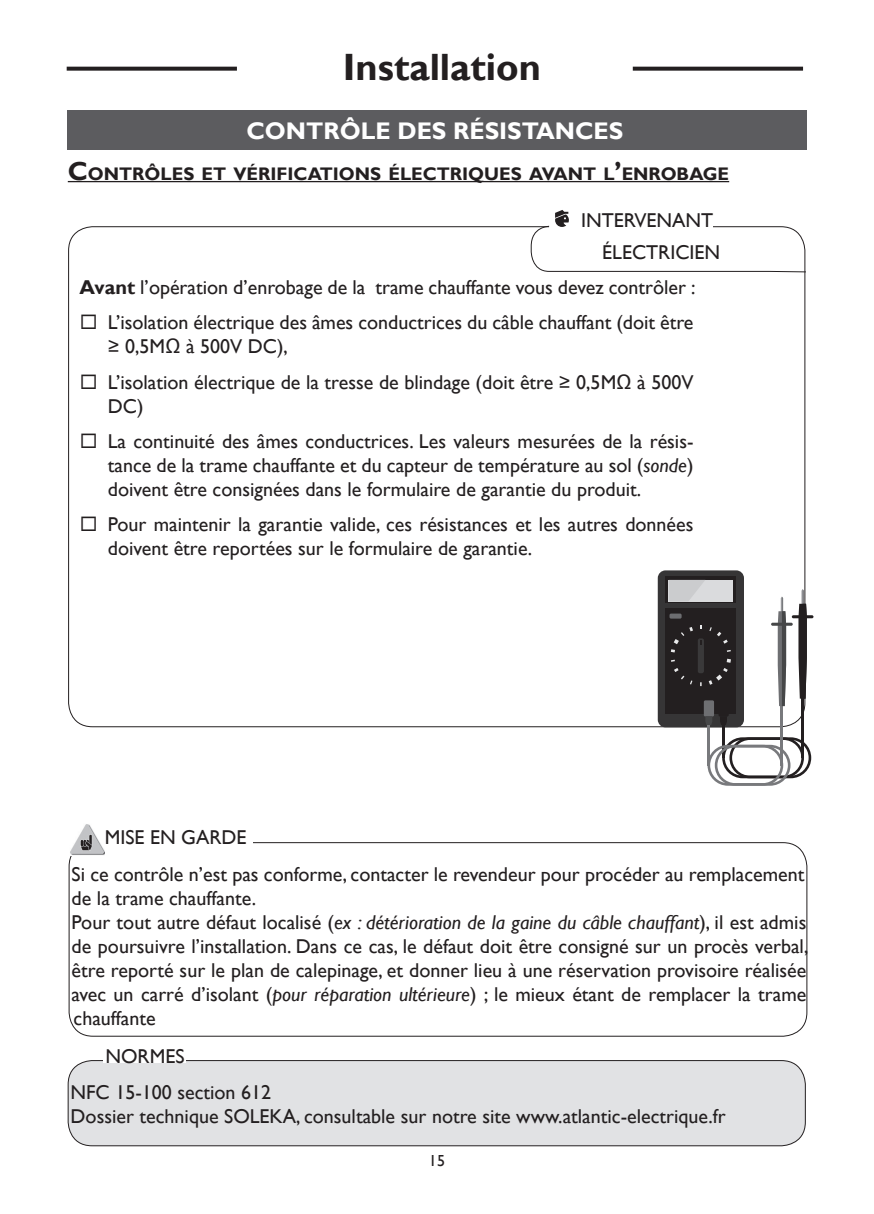
<style>
.page{position:relative;width:874px;height:1214px;background:#fff}
.page>*{position:absolute;margin:0;border:0;box-sizing:border-box;transform-origin:0 0}
.t1{font:700 38px "Gill Sans";color:#231f20}
.TITRE_2{font:700 24px "Gill Sans";color:#fff}
.TEXTE{font:20px/24px "Gill Sans";color:#231f20}
.TEXTE_AVEC_PUCE{font:20px "Gill Sans";color:#231f20}
.TITRE_3{font:700 18.2px "Gill Sans";color:#231f20}
.t2{font:16px "Gill Sans";color:#231f20}
.s1{font-size:26px}
.s2{font-weight:700}
.s3{font-style:italic}
</style>
<div class="page">
<div style="left:68px;top:1060px;width:736px;height:85px;background:#e1e2e4;border-radius:24px"></div>
<div style="left:68px;top:1059px;width:737px;height:87px;border:1px solid #231f20;border-radius:24px"></div>
<div style="left:103px;top:1048px;width:82px;height:14px;background:#fff"></div>
<svg style="left:632px;top:67px;width:170px;height:4px"></svg>
<svg style="left:67px;top:67px;width:170px;height:4px"></svg>
<div style="left:67px;top:111px;width:738px;height:39px;background:#5c5c5f"></div>
<div style="left:69px;top:842px;width:738px;height:194px;border:1px solid #231f20;border-radius:24px"></div>
<div style="left:67px;top:821px;width:186px;height:34px;background:#fff"></div>
<img style="left:70px;top:824px;width:35px;height:31px">
<hr style="left:68px;top:181px;width:660px;height:1px;background:#231f20">
<svg style="left:530px;top:210px;width:276px;height:63px"></svg>
<div style="left:657px;top:570px;width:86px;height:157px;background:#363536;border-radius:8px"></div>
<div style="left:665px;top:608px;width:70px;height:105px;background:#231f20"></div>
<div style="left:665px;top:576px;width:70px;height:27px;background:linear-gradient(to right,#231f20,#231f20)"></div>
<div style="left:668px;top:580px;width:64px;height:21px;background:#dadbdd"></div>
<svg style="left:669px;top:580px;width:36px;height:21px"></svg>
<svg style="left:668px;top:612px;width:14px;height:7px"></svg>
<div style="left:669px;top:613px;width:12px;height:5px;background:#6c6d70;border-radius:2px"></div>
<svg style="left:670px;top:625px;width:60px;height:61px"></svg>
<hr style="left:721px;top:717px;width:3px;height:40px;background:#231f20">
<div style="left:718px;top:700px;width:10px;height:16px;background:#231f20;border-radius:2px"></div>
<svg style="left:720px;top:716px;width:6px;height:9px"></svg>
<hr style="left:800px;top:657px;width:3px;height:100px;background:#231f20">
<svg style="left:798px;top:589px;width:8px;height:109px"></svg>
<hr style="left:791px;top:615px;width:22px;height:3px;background:#231f20;border-radius:2px">
<div style="left:703px;top:700px;width:10px;height:16px;background:#6e6f72;border-radius:2px"></div>
<svg style="left:705px;top:716px;width:7px;height:9px"></svg>
<hr style="left:780px;top:665px;width:2px;height:100px;background:#78797c">
<hr style="left:707px;top:725px;width:2px;height:40px;background:#78797c">
<svg style="left:707px;top:737px;width:103px;height:48px"></svg>
<svg style="left:777px;top:596px;width:8px;height:110px"></svg>
<hr style="left:770px;top:622px;width:22px;height:3px;background:#464748;border-radius:2px">
<h1 class="t1" style="left:343px;top:44px;width:199px">Installation</h1>
<p class="TITRE_2" style="left:246px;top:116px;width:378px">CONTRÔLE DES RÉSISTANCES</p>
<p class="TITRE_3" style="left:68px;top:162px;width:662px"><span class="s1">C</span>ONTRÔLES ET VÉRIFICATIONS ÉLECTRIQUES AVANT L<span class="s1">’</span>ENROBAGE</p>
<p class="TEXTE" style="left:580px;top:208px;width:133px">INTERVENANT</p>
<p class="TEXTE" style="left:602px;top:241px;width:119px">ÉLECTRICIEN</p>
<p class="TEXTE_AVEC_PUCE" style="left:79px;top:275px;width:617px"><span class="s2">Avant</span> l’opération d’enrobage de la trame chauffante vous devez contrôler :</p>
<p class="TEXTE" style="left:108px;top:311px;width:587px">L’isolation électrique des âmes conductrices du câble chauffant (doit être ≥ 0,5MΩ à 500V DC),</p>
<p class="TEXTE" style="left:108px;top:370px;width:587px">L’isolation électrique de la tresse de blindage (doit être ≥ 0,5MΩ à 500V<br>DC)</p>
<p class="TEXTE" style="left:108px;top:429px;width:587px;text-align:justify">La continuité des âmes conductrices. Les valeurs mesurées de la résis&shy;tance de la trame chauffante et du capteur de température au sol (<span class="s3">sonde</span>) doivent être consignées dans le formulaire de garantie du produit.</p>
<p class="TEXTE" style="left:108px;top:513px;width:587px">Pour maintenir la garantie valide, ces résistances et les autres données doivent être reportées sur le formulaire de garantie.</p>
<p class="TEXTE" style="left:105px;top:826px;width:143px">MISE EN GARDE</p>
<p class="TEXTE" style="left:72px;top:862px;width:734px">Si ce contrôle n’est pas conforme, contacter le revendeur pour procéder au remplacement de la trame chauffante.</p>
<p class="TEXTE" style="left:72px;top:910px;width:738px;text-align:justify">Pour tout autre défaut localisé (<span class="s3">ex : détérioration de la gaine du câble chauffant</span>), il est admis de poursuivre l’installation. Dans ce cas, le défaut doit être consigné sur un procès verbal, être reporté sur le plan de calepinage, et donner lieu à une réservation provisoire réalisée avec un carré d’isolant (<span class="s3">pour réparation ultérieure</span>) ; le mieux étant de remplacer la trame chauffante</p>
<p class="TEXTE" style="left:105px;top:1044px;width:80px">NORMES</p>
<p class="TEXTE" style="left:71px;top:1080px;width:202px">NFC 15-100 section 612</p>
<p class="TEXTE" style="left:71px;top:1104px;width:656px">Dossier technique SOLEKA, consultable sur notre site www.atlantic-electrique.fr</p>
<p class="t2" style="left:429px;top:1150px;width:17px">15</p>
</div>
